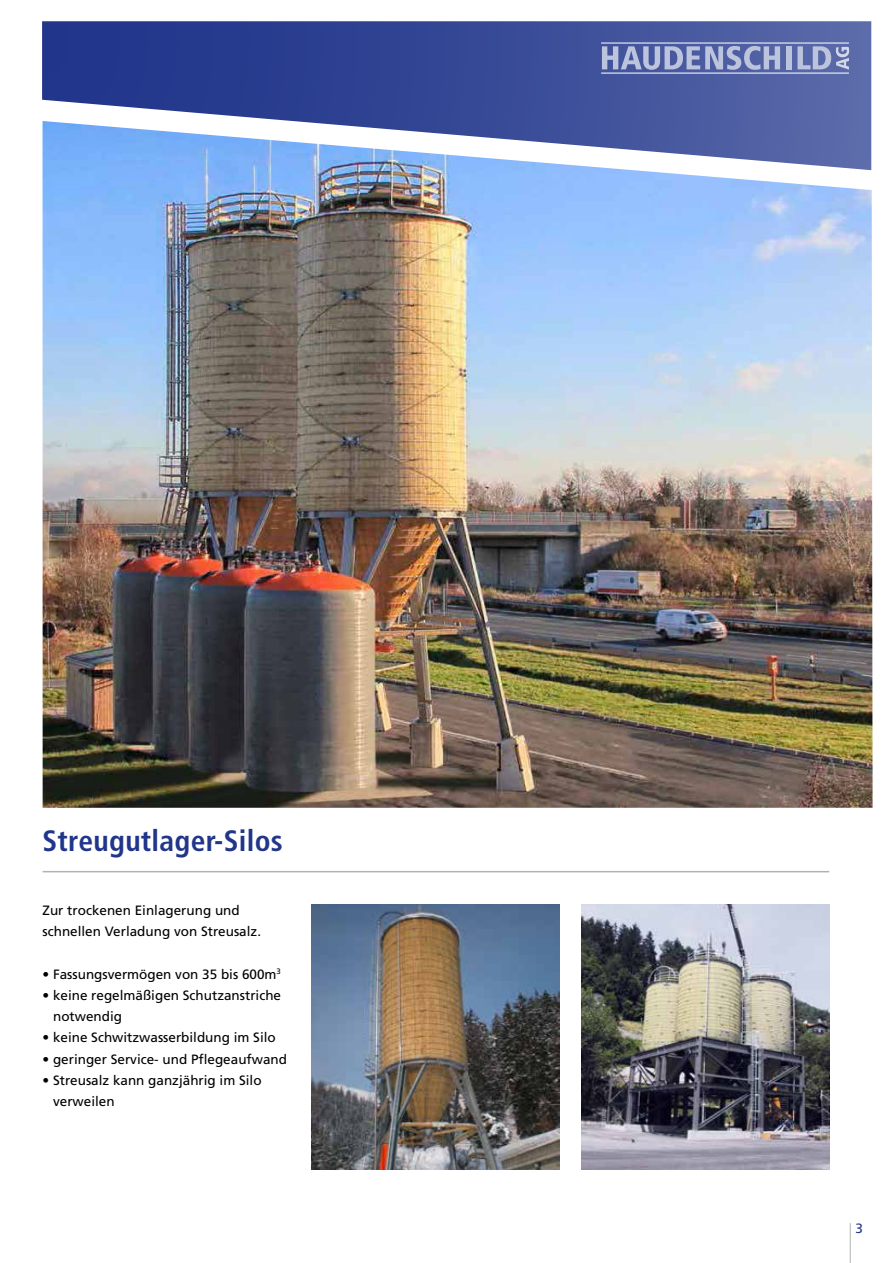
<style>
.page{position:relative;width:893px;height:1263px;background:#fff}
.page>*{position:absolute;margin:0;border:0;box-sizing:border-box;transform-origin:0 0}
.t1{font:700 condensed 29.4px "Frutiger LT Std";letter-spacing:.01em;color:#21368b}
.t2{font:13.5px/21.3px "Frutiger LT Std";color:#000}
.t3{font:13.5px "Frutiger LT Std";color:#21368b}
</style>
<div class="page">
<hr style="left:850px;top:1223px;width:1px;height:40px;background:#b1b2b3">
<svg style="left:42px;top:21px;width:829px;height:149px;background:#3f519a"></svg>
<img style="left:43px;top:121px;width:829px;height:687px">
<img style="left:581px;top:904px;width:248px;height:265px">
<img style="left:312px;top:905px;width:248px;height:265px">
<hr style="left:43px;top:871px;width:786px;height:1px;background:#b1b2b3">
<svg style="left:602px;top:46px;width:178px;height:24px;background:#8591bf"></svg>
<div style="left:786px;top:46px;width:5px;height:23px;background:#bcc3dc"></div>
<svg style="left:797px;top:46px;width:52px;height:24px"></svg>
<hr style="left:601px;top:43px;width:248px;height:1px;background:#fff">
<hr style="left:601px;top:73px;width:248px;height:1px;background:#fff">
<h1 class="t1" style="left:43px;top:824px;width:242px">Streugutlager-Silos</h1>
<p class="t2" style="left:43px;top:899px;width:220px">Zur trockenen Einlagerung und schnellen Verladung von Streusalz.</p>
<p class="t2" style="left:43px;top:963px;width:240px">• Fassungsvermögen von 35 bis 600m<sup>3</sup></p>
<p class="t2" style="left:53px;top:984px;width:229px;text-indent:-11px">• keine regelmäßigen Schutzanstriche notwendig</p>
<p class="t2" style="left:43px;top:1027px;width:235px">• keine Schwitzwasserbildung im Silo</p>
<p class="t2" style="left:43px;top:1048px;width:246px">• geringer Service- und Pflegeaufwand</p>
<p class="t2" style="left:53px;top:1070px;width:210px;text-indent:-11px">• Streusalz kann ganzjährig im Silo verweilen</p>
<p class="t3" style="left:855px;top:1220px;width:9px">3</p>
</div>
